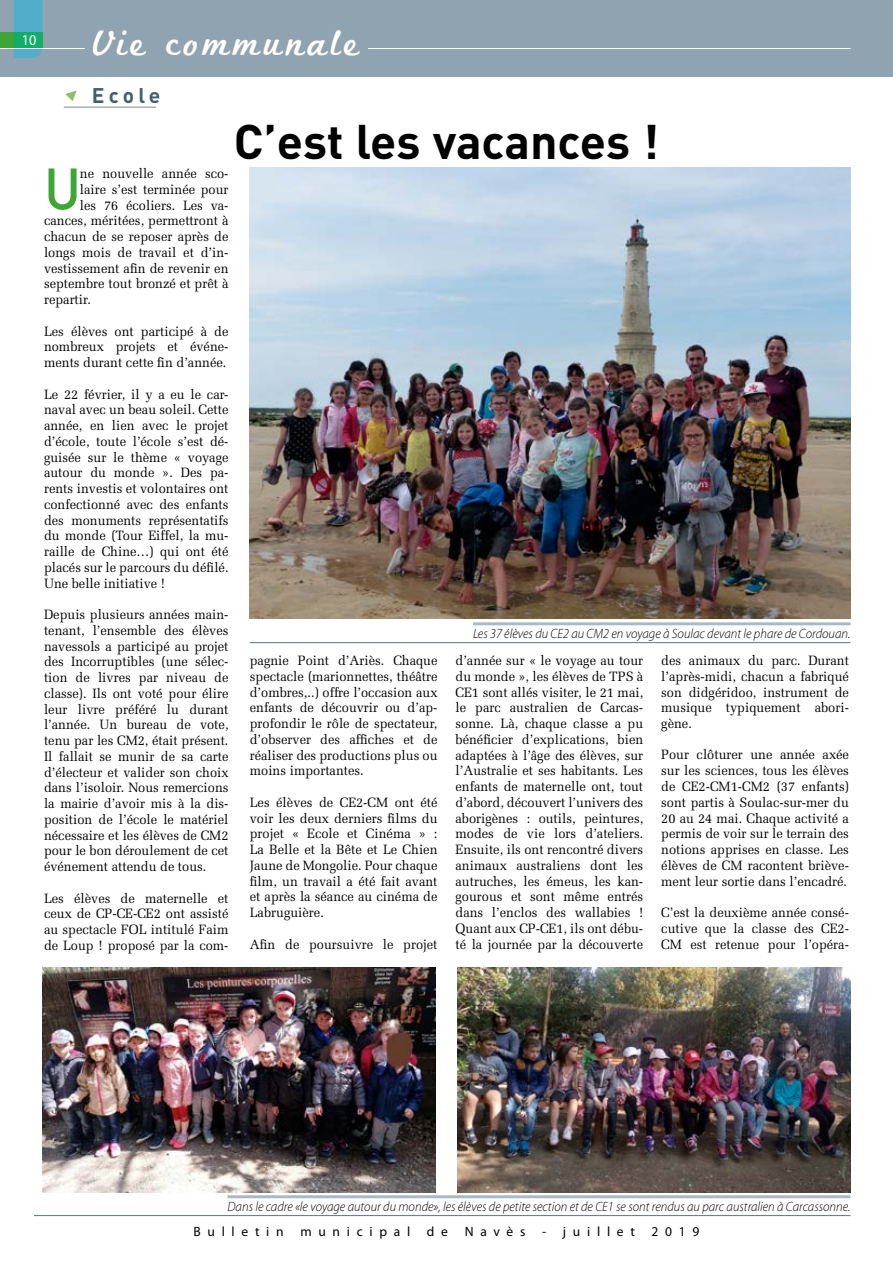
<style>
.page{position:relative;width:893px;height:1263px;background:#fff}
.page>*{position:absolute;margin:0;border:0;box-sizing:border-box;transform-origin:0 0}
.t1{font:500 57.75px "DIN";color:#3fa535;scale:.95 1}
.t2{font:700 48px "DIN";color:#000}
.t3{font:37.5px "Marketing Script";letter-spacing:.1em;color:#fff}
.t4{font:700 21px "DIN";letter-spacing:.19em;color:#435f6c}
.t5{font:15px "Myriad Pro";color:#fff;scale:.95 1}
.t6{font:13.5px/15.8px "Melior";color:#000;text-align:justify;scale:.95 1}
.t7{font:italic 300 13.5px "Myriad Pro";color:#000;scale:.95 1}
.t8{font:13.5px "Myriad Pro";letter-spacing:.5em;color:#000}
</style>
<div class="page">
<div style="left:0;top:0;width:893px;height:77px;background:#8fa4b0"></div>
<div style="left:0;top:33px;width:43px;height:15px;background:#3fa535"></div>
<svg style="left:14px;top:0;width:29px;height:58px;background:#40acae"></svg>
<hr style="left:0;top:48px;width:850px;height:1px;background:#fff">
<hr style="left:64px;top:107px;width:92px;height:1px;background:#758d9a">
<div style="left:85px;top:20px;width:283px;height:56px;background:#8fa4b0"></div>
<img style="left:457px;top:968px;width:393px;height:224px">
<img style="left:43px;top:968px;width:393px;height:224px">
<img style="left:250px;top:168px;width:600px;height:450px">
<hr style="left:227px;top:1195px;width:623px;height:3px;background:#a9bac5">
<hr style="left:34px;top:1215px;width:816px;height:1px;background:#5c7784">
<hr style="left:473px;top:622px;width:377px;height:3px;background:#a9bac5">
<hr style="left:250px;top:642px;width:600px;height:1px;background:#5c7784">
<p class="t5" style="left:22px;top:31px;width:17px">10</p>
<h3 class="t3" style="left:94px;top:21px;width:267px">Vie communale</h3>
<h3 class="t4" style="left:92px;top:81px;width:70px">Ecole</h3>
<h1 class="t1" style="left:44px;top:152px;width:40px">U</h1>
<p class="t6" style="left:80px;top:166px;width:158px">ne nouvelle année sco-</p>
<p class="t6" style="left:80px;top:181px;width:158px">laire s’est terminée pour</p>
<p class="t6" style="left:80px;top:197px;width:158px">les 76 écoliers. Les va-</p>
<p class="t6" style="left:44px;top:213px;width:196px">cances, méritées, permettront à</p>
<p class="t6" style="left:44px;top:229px;width:196px">chacun de se reposer après de</p>
<p class="t6" style="left:44px;top:244px;width:196px">longs mois de travail et d’in-</p>
<p class="t6" style="left:44px;top:260px;width:196px">vestissement afin de revenir en</p>
<p class="t6" style="left:44px;top:276px;width:196px">septembre tout bronzé et prêt à</p>
<p class="t6" style="left:44px;top:292px;width:51px">repartir.</p>
<p class="t6" style="left:44px;top:323px;width:196px">Les élèves ont participé à de nombreux projets et événe&shy;ments durant cette fin d’année.</p>
<p class="t6" style="left:44px;top:386px;width:196px">Le 22 février, il y a eu le car&shy;naval avec un beau soleil. Cette année, en lien avec le projet d’école, toute l’école s’est dé&shy;guisée sur le thème « voyage autour du monde ». Des pa&shy;rents investis et volontaires ont confectionné avec des enfants des monuments représentatifs du monde (Tour Eiffel, la mu&shy;raille de Chine…) qui ont été placés sur le parcours du défilé.<br>Une belle initiative !</p>
<p class="t6" style="left:44px;top:607px;width:196px">Depuis plusieurs années main&shy;tenant, l’ensemble des élèves navessols a participé au projet des Incorruptibles (une sélec&shy;tion de livres par niveau de classe). Ils ont voté pour élire leur livre préféré lu durant l’année. Un bureau de vote, tenu par les CM2, était présent.<br>Il fallait se munir de sa carte d’électeur et valider son choix dans l’isoloir. Nous remercions la mairie d’avoir mis à la dis&shy;position de l’école le matériel nécessaire et les élèves de CM2 pour le bon déroulement de cet événement attendu de tous.</p>
<p class="t6" style="left:44px;top:890px;width:196px">Les élèves de maternelle et ceux de CP-CE-CE2 ont assisté au spectacle FOL intitulé Faim de Loup ! proposé par la com-</p>
<h2 class="t2" style="left:234px;top:110px;width:427px">C’est les vacances !</h2>
<p class="t6" style="left:250px;top:652px;width:199px">pagnie Point d’Ariès. Chaque spectacle (marionnettes, théâtre d’ombres,..) offre l’occasion aux enfants de découvrir ou d’ap&shy;profondir le rôle de spectateur, d’observer des affiches et de réaliser des productions plus ou moins importantes.</p>
<p class="t6" style="left:250px;top:794px;width:199px">Les élèves de CE2-CM ont été voir les deux derniers films du projet « Ecole et Cinéma » :<br>La Belle et la Bête et Le Chien Jaune de Mongolie. Pour chaque film, un travail a été fait avant et après la séance au cinéma de Labruguière.</p>
<p class="t6" style="left:250px;top:936px;width:199px">Afin de poursuivre le projet</p>
<p class="t7" style="left:473px;top:625px;width:399px">Les 37 élèves du CE2 au CM2 en voyage à Soulac devant le phare de Cordouan.</p>
<p class="t6" style="left:456px;top:653px;width:199px">d’année sur « le voyage au tour du monde », les élèves de TPS à CE1 sont allés visiter, le 21 mai, le parc australien de Carcas&shy;sonne. Là, chaque classe a pu bénéficier d’explications, bien adaptées à l’âge des élèves, sur l’Australie et ses habitants. Les enfants de maternelle ont, tout d’abord, découvert l’univers des aborigènes : outils, peintures, modes de vie lors d’ateliers.<br>Ensuite, ils ont rencontré divers animaux australiens dont les autruches, les émeus, les kan&shy;gourous et sont même entrés dans l’enclos des wallabies !<br>Quant aux CP-CE1, ils ont débu&shy;té la journée par la découverte</p>
<p class="t6" style="left:661px;top:652px;width:199px">des animaux du parc. Durant l’après-midi, chacun a fabriqué son didgéridoo, instrument de musique typiquement abori&shy;gène.</p>
<p class="t6" style="left:661px;top:747px;width:199px">Pour clôturer une année axée sur les sciences, tous les élèves de CE2-CM1-CM2 (37 enfants) sont partis à Soulac-sur-mer du 20 au 24 mai. Chaque activité a permis de voir sur le terrain des notions apprises en classe. Les élèves de CM racontent briève&shy;ment leur sortie dans l’encadré.</p>
<p class="t6" style="left:661px;top:904px;width:199px">C’est la deuxième année consé&shy;cutive que la classe des CE2- CM est retenue pour l’opéra-</p>
<p class="t7" style="left:227px;top:1198px;width:657px">Dans le cadre «le voyage autour du monde», les élèves de petite section et de CE1 se sont rendus au parc australien à Carcassonne.</p>
<p class="t8" style="left:193px;top:1223px;width:508px">Bulletin municipal de Navès - juillet 2019</p>
</div>
